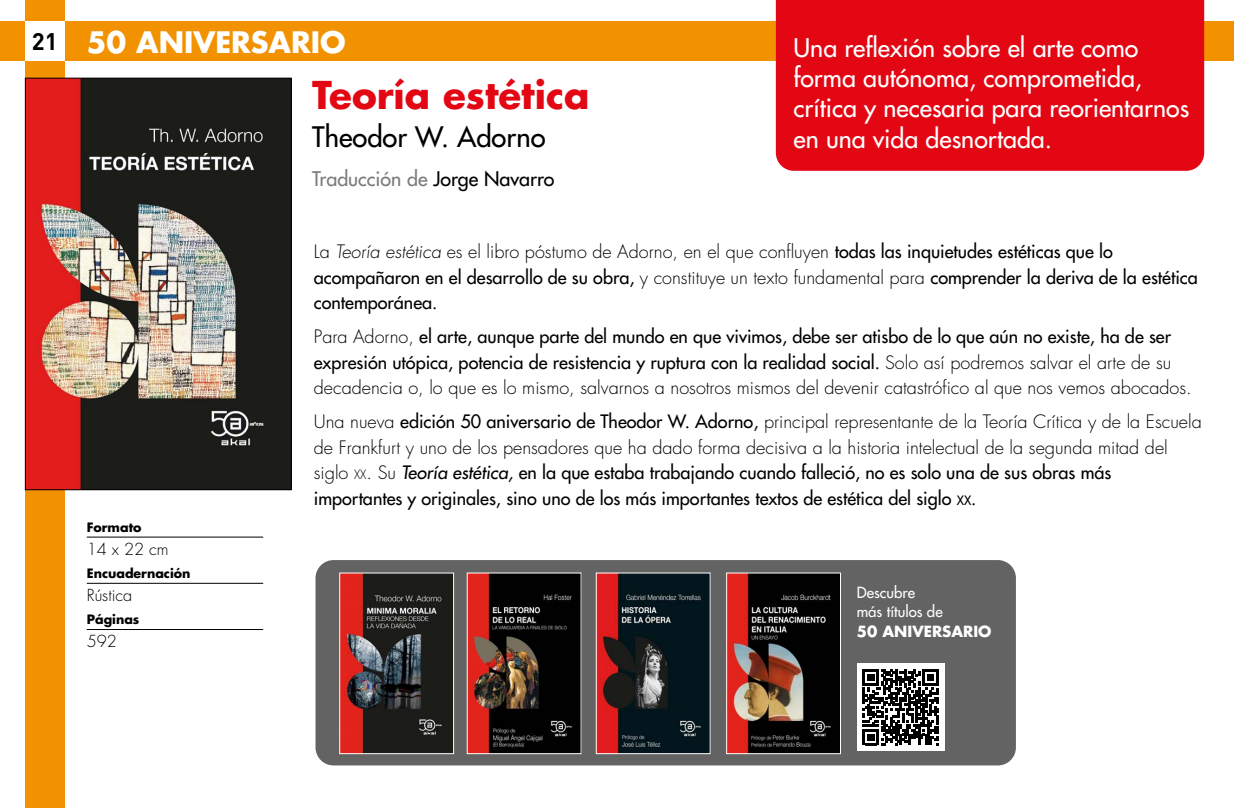
<style>
.page{position:relative;width:1234px;height:808px;background:#fff}
.page>*{position:absolute;margin:0;border:0;box-sizing:border-box;transform-origin:0 0}
.t1{font:700 37.35px "Futura Std";color:#e30613}
.t2{font:700 28.8px "Futura Std";color:#fff}
.t3{font:500 27.45px "Futura Std";color:#000}
.t4{font:500 25.05px/30.3px "Futura Std";color:#fff}
.t5{font:500 19.65px "Futura Std";color:#7c7b7b}
.t6{font:500 18px/25.5px "Futura Std";color:#000}
.t7{font:300 16.2px "Futura Std";color:#000}
.t8{font:500 15px/19.5px "Futura Std";color:#fff}
.t9{font:700 15px "Futura Std";color:#fff}
.t10{font:700 12.6px "Futura Std";color:#000}
.s1{font-family:"DIN Pro";font-size:23.7px;color:#000}
.s2{color:#000}
.s3{font-weight:300}
.s4{font-weight:300;font-size:12.6px}
.s5{font-size:12.6px}
</style>
<div class="page">
<div style="left:0;top:21px;width:1233px;height:40px;background:#f39200"></div>
<div style="left:25px;top:0;width:39px;height:808px;background:#f39200"></div>
<div style="left:25px;top:21px;width:39px;height:40px;background:#fff"></div>
<img style="left:27px;top:80px;width:262px;height:408px">
<div style="left:25px;top:78px;width:266px;height:412px;border:1px solid #000"></div>
<hr style="left:87px;top:537px;width:176px;height:1px;background:#000">
<hr style="left:87px;top:583px;width:176px;height:1px;background:#000">
<hr style="left:87px;top:629px;width:176px;height:1px;background:#000">
<div style="left:775px;top:0;width:428px;height:171px;background:#e30613"></div>
<div style="left:315px;top:560px;width:700px;height:205px;background:#646363;border-radius:18px"></div>
<img style="left:728px;top:575px;width:110px;height:177px">
<div style="left:726px;top:573px;width:114px;height:181px;border:1px solid #fff"></div>
<img style="left:598px;top:575px;width:110px;height:177px">
<div style="left:596px;top:573px;width:114px;height:181px;border:1px solid #fff"></div>
<img style="left:469px;top:575px;width:110px;height:177px">
<img style="left:341px;top:575px;width:110px;height:177px">
<div style="left:339px;top:573px;width:114px;height:181px;border:1px solid #fff"></div>
<div style="left:856px;top:663px;width:88px;height:88px;background:#fff"></div>
<svg style="left:862px;top:669px;width:76px;height:76px"></svg>
<h2 class="t2" style="left:32px;top:23px;width:315px"><span class="s1">21</span> 50 ANIVERSARIO</h2>
<h1 class="t1" style="left:312px;top:70px;width:279px">Teoría estética</h1>
<h3 class="t3" style="left:312px;top:120px;width:235px">Theodor W. Adorno</h3>
<p class="t5" style="left:312px;top:167px;width:244px">Traducción de <span class="s2">Jorge Navarro</span></p>
<h3 class="t4" style="left:793px;top:32px;width:397px">Una reflexión sobre el arte como forma autónoma, comprometida, crítica y necesaria para reorientarnos en una vida desnortada.</h3>
<p class="t10" style="left:87px;top:519px;width:56px">Formato</p>
<p class="t7" style="left:87px;top:539px;width:83px">14 x 22 cm</p>
<p class="t10" style="left:87px;top:565px;width:105px">Encuadernación</p>
<p class="t7" style="left:87px;top:585px;width:47px">Rústica</p>
<p class="t10" style="left:87px;top:611px;width:54px">Páginas</p>
<p class="t7" style="left:87px;top:631px;width:32px">592</p>
<p class="t6" style="left:314px;top:239px;width:885px"><span class="s3">La Teoría estética es el libro póstumo de Adorno, en el que confluyen</span> todas las inquietudes estéticas que lo acompañaron en el desarrollo de su obra, <span class="s3">y constituye un texto fundamental para</span> comprender la deriva de la estética contemporánea.</p>
<p class="t6" style="left:314px;top:324px;width:879px"><span class="s3">Para Adorno,</span> el arte, aunque parte del mundo en que vivimos, debe ser atisbo de lo que aún no existe, ha de ser expresión utópica, potencia de resistencia y ruptura con la realidad social. <span class="s3">Solo así podremos salvar el arte de su decadencia o, lo que es lo mismo, salvarnos a nosotros mismos del devenir catastrófico al que nos vemos abocados.</span></p>
<p class="t6" style="left:314px;top:409px;width:889px"><span class="s3">Una nueva</span> edición 50 aniversario de Theodor W. Adorno, <span class="s3">principal representante de la Teoría Crítica y de la Escuela de Frankfurt y uno de los pensadores que ha dado forma decisiva a la historia intelectual de la segunda mitad del siglo</span> <span class="s4">xx</span><span class="s3">. Su</span> Teoría estética, en la que estaba trabajando cuando falleció, no es solo una de sus obras más importantes y originales, sino uno de los más importantes textos de estética del siglo <span class="s5">xx</span>.</p>
<p class="t8" style="left:856px;top:582px;width:87px">Descubre más títulos de</p>
<p class="t9" style="left:856px;top:621px;width:136px">50 ANIVERSARIO</p>
</div>
